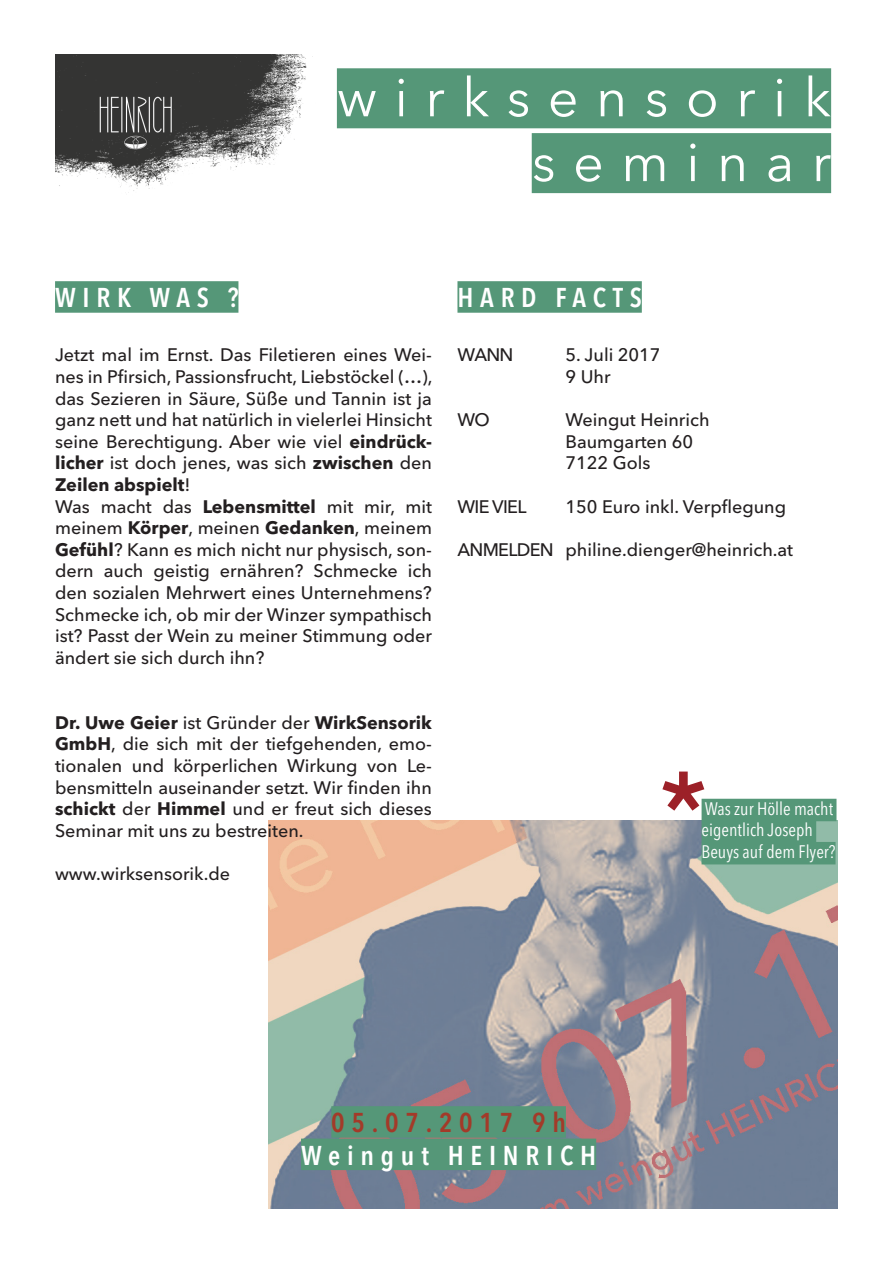
<style>
.page{position:relative;width:893px;height:1263px;background:#fff}
.page>*{position:absolute;margin:0;border:0;box-sizing:border-box;transform-origin:0 0}
.Avenir{font:500 108px "Avenir Next LT Pro";color:#9c2128}
.Hinterlegt_groß{font:54px "Avenir Next LT Pro";letter-spacing:.32em;color:#fff}
.Hinterlegt{font:600 condensed 27px "Avenir Next LT Pro";letter-spacing:.25em;color:#fff}
.Hinterlegt-2{font:600 condensed 27px "Avenir Next LT Pro";letter-spacing:.25em;color:#a33a29}
.Avenir-2{font:500 18px/21.6px "Avenir Next LT Pro";color:#231f20;text-align:justify}
.Hinterlegt_klein{font:condensed 18px/21.6px "Avenir Next LT Pro";color:#fff}
.s1{font-weight:700}
</style>
<div class="page">
<img style="left:268px;top:821px;width:570px;height:388px">
<div style="left:337px;top:68px;width:494px;height:60px;background:#559778"></div>
<div style="left:532px;top:133px;width:299px;height:60px;background:#559778"></div>
<div style="left:331px;top:1106px;width:235px;height:32px;background:#559778"></div>
<div style="left:301px;top:1138px;width:295px;height:32px;background:#559778"></div>
<div style="left:55px;top:281px;width:183px;height:32px;background:#559778"></div>
<div style="left:457px;top:281px;width:185px;height:32px;background:#559778"></div>
<img style="left:55px;top:54px;width:258px;height:139px">
<div style="left:702px;top:799px;width:134px;height:22px;background:#559778"></div>
<div style="left:702px;top:820px;width:114px;height:23px;background:#559778"></div>
<div style="left:702px;top:842px;width:133px;height:22px;background:#559778"></div>
<p class="Hinterlegt_groß" style="left:337px;top:65px;width:496px">wirksensorik</p>
<p class="Hinterlegt_groß" style="left:532px;top:130px;width:301px">seminar</p>
<p class="Hinterlegt" style="left:55px;top:282px;width:185px">WIRK WAS ?</p>
<p class="Avenir-2" style="left:55px;top:344px;width:379px">Jetzt mal im Ernst. Das Filetieren eines Wei&shy;nes in Pfirsich, Passionsfrucht, Liebstöckel (…), das Sezieren in Säure, Süße und Tannin ist ja ganz nett und hat natürlich in vielerlei Hinsicht seine Berechtigung. Aber wie viel <span class="s1">eindrück&shy;licher</span> ist doch jenes, was sich <span class="s1">zwischen</span> den <span class="s1">Zeilen abspielt</span>!</p>
<p class="Avenir-2" style="left:55px;top:495px;width:378px">Was macht das <span class="s1">Lebensmittel</span> mit mir, mit meinem <span class="s1">Körper</span>, meinen <span class="s1">Gedanken</span>, meinem <span class="s1">Gefühl</span>? Kann es mich nicht nur physisch, son&shy;dern auch geistig ernähren? Schmecke ich den sozialen Mehrwert eines Unternehmens?<br>Schmecke ich, ob mir der Winzer sympathisch ist? Passt der Wein zu meiner Stimmung oder ändert sie sich durch ihn?</p>
<p class="Avenir-2" style="left:55px;top:711px;width:378px"><span class="s1">Dr. Uwe Geier</span> ist Gründer der <span class="s1">WirkSensorik GmbH</span>, die sich mit der tiefgehenden, emo&shy;tionalen und körperlichen Wirkung von Le&shy;bensmitteln auseinander setzt. Wir finden ihn <span class="s1">schickt</span> der <span class="s1">Himmel</span> und er freut sich dieses Seminar mit uns zu bestreiten.</p>
<p class="Avenir-2" style="left:55px;top:863px;width:177px">www.wirksensorik.de</p>
<p class="Hinterlegt" style="left:457px;top:282px;width:186px">HARD FACTS</p>
<p class="Avenir-2" style="left:457px;top:344px;width:57px">WANN</p>
<p class="Avenir-2" style="left:565px;top:344px;width:97px">5. Juli 2017</p>
<p class="Avenir-2" style="left:565px;top:366px;width:47px">9 Uhr</p>
<p class="Avenir-2" style="left:457px;top:409px;width:34px">WO</p>
<p class="Avenir-2" style="left:565px;top:409px;width:146px">Weingut Heinrich</p>
<p class="Avenir-2" style="left:565px;top:431px;width:129px">Baumgarten 60</p>
<p class="Avenir-2" style="left:565px;top:452px;width:86px">7122 Gols</p>
<p class="Avenir-2" style="left:457px;top:495px;width:71px">WIE VIEL</p>
<p class="Avenir-2" style="left:565px;top:495px;width:222px">150 Euro inkl. Verpflegung</p>
<p class="Avenir-2" style="left:457px;top:539px;width:337px">ANMELDEN philine.dienger@heinrich.at</p>
<p class="Avenir" style="left:659px;top:745px;width:51px">*</p>
<p class="Hinterlegt_klein" style="left:702px;top:840px;width:135px">Beuys auf dem Flyer?</p>
<p class="Hinterlegt_klein" style="left:702px;top:797px;width:133px">Was zur Hölle macht eigentlich Joseph</p>
<p class="Hinterlegt-2" style="left:331px;top:1106px;width:236px">05.07.2017 9h</p>
<p class="Hinterlegt" style="left:301px;top:1139px;width:297px">Weingut HEINRICH</p>
</div>
